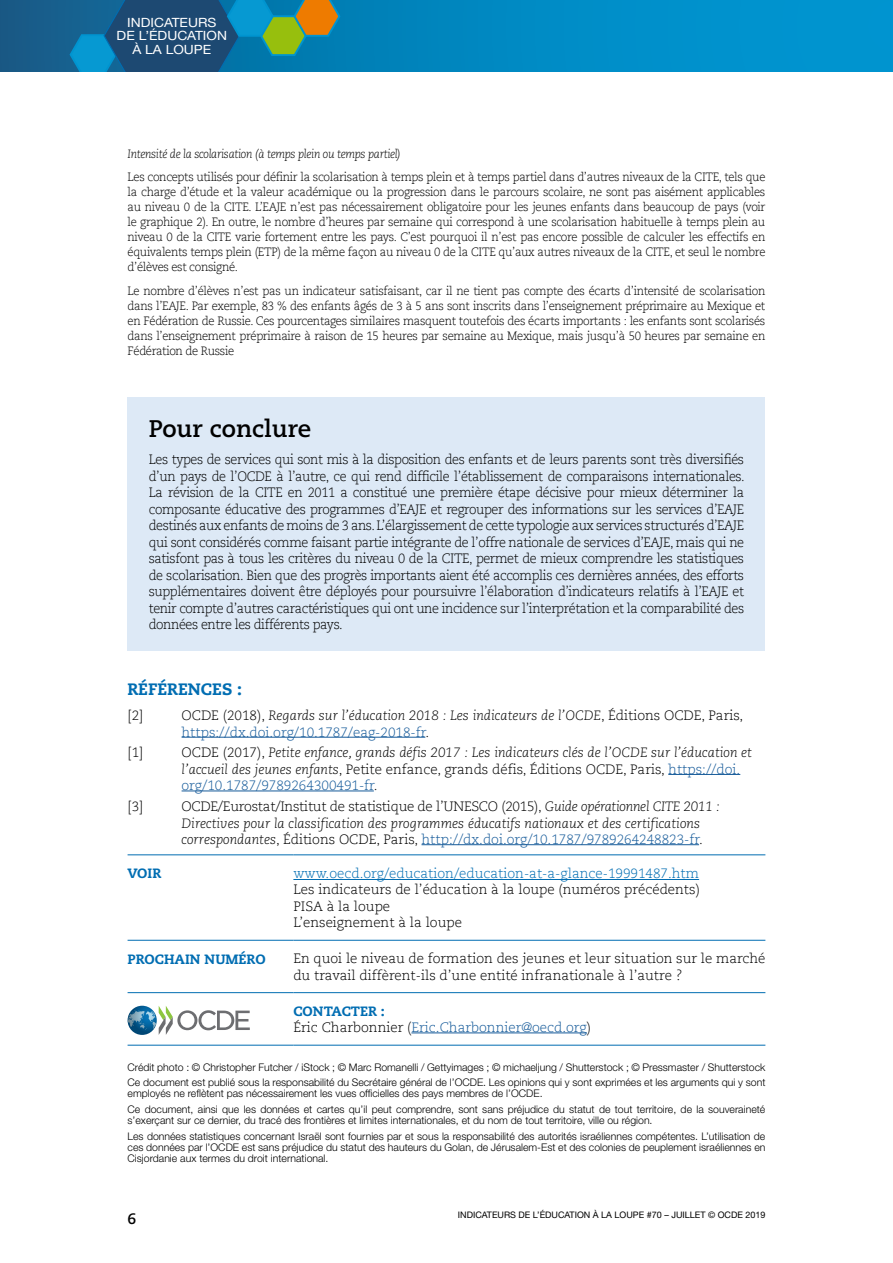
<style>
.page{position:relative;width:893px;height:1263px;background:#fff}
.page>*{position:absolute;margin:0;border:0;box-sizing:border-box;transform-origin:0 0}
.t1{font:700 24px "Caecilia";color:#000}
.t2{font:800 16.5px "Caecilia";color:#006db2}
.t3{font:700 15px "Caecilia";color:#000}
.t4{font:300 13.5px/16.5px "Caecilia LT";color:#000;text-align:justify;scale:.95 1}
.t5{font:300 13.5px/16.5px "Caecilia LT";color:#000}
.t6{font:italic 300 13.5px "Caecilia";color:#000}
.t7{font:300 13.5px "Caecilia LT";color:#165b9a}
.t8{font:300 13.5px "Caecilia LT";letter-spacing:-.02em;color:#000}
.t9{font:300 13.5px "Caecilia LT";color:#006db2}
.t10{font:800 13.5px "Caecilia";color:#006db2}
.t11{font:12.75px/13.5px "Helvetica Neue LT Std";color:#fff;text-align:center;scale:1.08 1}
.t12{font:300 12px/15px "Caecilia LT";letter-spacing:-.03em;color:#000;text-align:justify;scale:.95 1}
.t13{font:italic 300 12px "Caecilia";letter-spacing:-.03em;color:#000;scale:.95 1}
.t14{font:300 10.5px/15.5px "Helvetica Neue LT Std";color:#000}
.t15{font:9px "Helvetica Neue LT Std";color:#000}
.s1{font-family:"Caecilia LT";font-style:normal}
.s2{color:#000}
.s3{font-family:"Caecilia";font-style:italic}
.s4{color:#165b9a}
.s5{font-family:"Caecilia";font-style:italic;color:#000}
</style>
<div class="page">
<svg style="left:0;top:0;width:893px;height:72px;background:#0287bf"></svg>
<svg style="left:68px;top:0;width:274px;height:72px;background:#256b84"></svg>
<hr style="left:182px;top:737px;width:243px;height:1px;background:#165b9a">
<hr style="left:668px;top:774px;width:72px;height:1px;background:#165b9a">
<hr style="left:182px;top:791px;width:192px;height:1px;background:#165b9a">
<hr style="left:421px;top:844px;width:278px;height:1px;background:#165b9a">
<hr style="left:128px;top:854px;width:165px;height:1px;background:#006db2">
<hr style="left:293px;top:854px;width:472px;height:1px;background:#006db2">
<hr style="left:128px;top:940px;width:165px;height:1px;background:#006db2">
<hr style="left:293px;top:940px;width:472px;height:1px;background:#006db2">
<hr style="left:128px;top:992px;width:165px;height:1px;background:#006db2">
<hr style="left:293px;top:992px;width:472px;height:1px;background:#006db2">
<hr style="left:128px;top:1045px;width:165px;height:1px;background:#006db2">
<hr style="left:293px;top:1045px;width:472px;height:1px;background:#006db2">
<hr style="left:293px;top:879px;width:406px;height:1px;background:#006db2">
<hr style="left:411px;top:1033px;width:176px;height:1px;background:#165b9a">
<svg style="left:128px;top:1006px;width:29px;height:29px"></svg>
<svg style="left:159px;top:1006px;width:91px;height:29px"></svg>
<div style="left:128px;top:397px;width:637px;height:253px;background:#dde9f6"></div>
<p class="t11" style="left:117px;top:15px;width:104px">INDICATEURS<br>DE L’ÉDUCATION<br>À LA LOUPE</p>
<p class="t13" style="left:128px;top:147px;width:290px">Intensité de la scolarisation (à temps plein ou temps partiel)</p>
<p class="t12" style="left:128px;top:170px;width:673px">Les concepts utilisés pour définir la scolarisation à temps plein et à temps partiel dans d’autres niveaux de la CITE, tels que la charge d’étude et la valeur académique ou la progression dans le parcours scolaire, ne sont pas aisément applicables au niveau 0 de la CITE. L’EAJE n’est pas nécessairement obligatoire pour les jeunes enfants dans beaucoup de pays (voir le graphique 2). En outre, le nombre d’heures par semaine qui correspond à une scolarisation habituelle à temps plein au niveau 0 de la CITE varie fortement entre les pays. C’est pourquoi il n’est pas encore possible de calculer les effectifs en équivalents temps plein (ETP) de la même façon au niveau 0 de la CITE qu’aux autres niveaux de la CITE, et seul le nombre d’élèves est consigné.</p>
<p class="t12" style="left:128px;top:283px;width:673px">Le nombre d’élèves n’est pas un indicateur satisfaisant, car il ne tient pas compte des écarts d’intensité de scolarisation dans l’EAJE. Par exemple, 83 % des enfants âgés de 3 à 5 ans sont inscrits dans l’enseignement préprimaire au Mexique et en Fédération de Russie. Ces pourcentages similaires masquent toutefois des écarts importants : les enfants sont scolarisés dans l’enseignement préprimaire à raison de 15 heures par semaine au Mexique, mais jusqu’à 50 heures par semaine en Fédération de Russie</p>
<h1 class="t1" style="left:149px;top:414px;width:164px">Pour conclure</h1>
<p class="t4" style="left:149px;top:452px;width:629px">Les types de services qui sont mis à la disposition des enfants et de leurs parents sont très diversifiés d’un pays de l’OCDE à l’autre, ce qui rend difficile l’établissement de comparaisons internationales.<br>La révision de la CITE en 2011 a constitué une première étape décisive pour mieux déterminer la composante éducative des programmes d’EAJE et regrouper des informations sur les services d’EAJE destinés aux enfants de moins de 3 ans. L’élargissement de cette typologie aux services structurés d’EAJE qui sont considérés comme faisant partie intégrante de l’offre nationale de services d’EAJE, mais qui ne satisfont pas à tous les critères du niveau 0 de la CITE, permet de mieux comprendre les statistiques de scolarisation. Bien que des progrès importants aient été accomplis ces dernières années, des efforts supplémentaires doivent être déployés pour poursuivre l’élaboration d’indicateurs relatifs à l’EAJE et tenir compte d’autres caractéristiques qui ont une incidence sur l’interprétation et la comparabilité des données entre les différents pays.</p>
<h2 class="t2" style="left:128px;top:679px;width:116px">RÉFÉRENCES :</h2>
<p class="t5" style="left:128px;top:707px;width:18px">[2]</p>
<p class="t6" style="left:182px;top:708px;width:563px"><span class="s1">OCDE (2018),</span> Regards sur l’éducation 2018 : Les indicateurs de l’OCDE<span class="s1">, Éditions OCDE, Paris,</span></p>
<p class="t7" style="left:182px;top:724px;width:249px">https://dx.doi.org/10.1787/eag-2018-fr<span class="s2">.</span></p>
<p class="t5" style="left:128px;top:745px;width:18px">[1]</p>
<p class="t6" style="left:182px;top:745px;width:572px"><span class="s1">OCDE (2017),</span> Petite enfance, grands défis 2017 : Les indicateurs clés de l’OCDE sur l’éducation et</p>
<p class="t5" style="left:182px;top:761px;width:560px"><span class="s3">l’accueil des jeunes enfants</span>, Petite enfance, grands défis, Éditions OCDE, Paris, <span class="s4">https://doi. org/10.1787/9789264300491-fr</span>.</p>
<p class="t5" style="left:128px;top:798px;width:18px">[3]</p>
<p class="t8" style="left:182px;top:799px;width:540px">OCDE/Eurostat/Institut de statistique de l’UNESCO (2015), <span class="s3">Guide opérationnel CITE 2011 :</span></p>
<p class="t6" style="left:182px;top:815px;width:520px">Directives pour la classification des programmes éducatifs nationaux et des certifications</p>
<p class="t7" style="left:182px;top:832px;width:523px"><span class="s5">correspondantes</span><span class="s2">, Éditions OCDE, Paris,</span> http://dx.doi.org/10.1787/9789264248823-fr<span class="s2">.</span></p>
<p class="t10" style="left:128px;top:865px;width:35px">VOIR</p>
<p class="t9" style="left:293px;top:866px;width:407px">www.oecd.org/education/education-at-a-glance-19991487.htm</p>
<p class="t5" style="left:293px;top:882px;width:408px">Les indicateurs de l’éducation à la loupe (numéros précédents)<br>PISA à la loupe<br>L’enseignement à la loupe</p>
<p class="t10" style="left:128px;top:950px;width:140px">PROCHAIN NUMÉRO</p>
<p class="t5" style="left:293px;top:951px;width:473px">En quoi le niveau de formation des jeunes et leur situation sur le marché du travail diffèrent-ils d’une entité infranationale à l’autre ?</p>
<p class="t10" style="left:293px;top:1003px;width:93px">CONTACTER :</p>
<p class="t7" style="left:293px;top:1020px;width:299px"><span class="s2">Éric Charbonnier (</span>Eric.Charbonnier@oecd.org<span class="s2">)</span></p>
<p class="t14" style="left:128px;top:1059px;width:639px">Crédit photo : © Christopher Futcher / iStock ; © Marc Romanelli / Gettyimages ; © michaeljung / Shutterstock ; © Pressmaster / Shutterstock<br>Ce document est publié sous la responsabilité du Secrétaire général de l’OCDE. Les opinions qui y sont exprimées et les arguments qui y sont</p>
<p class="t14" style="left:128px;top:1085px;width:639px">employés ne reflètent pas nécessairement les vues officielles des pays membres de l’OCDE.<br>Ce document, ainsi que les données et cartes qu’il peut comprendre, sont sans préjudice du statut de tout territoire, de la souveraineté</p>
<p class="t14" style="left:128px;top:1112px;width:639px">s’exerçant sur ce dernier, du tracé des frontières et limites internationales, et du nom de tout territoire, ville ou région.<br>Les données statistiques concernant Israël sont fournies par et sous la responsabilité des autorités israéliennes compétentes. L’utilisation de</p>
<p class="t14" style="left:128px;top:1141px;width:639px;line-height:11.2px">ces données par l’OCDE est sans préjudice du statut des hauteurs du Golan, de Jérusalem-Est et des colonies de peuplement israéliennes en<br>Cisjordanie aux termes du droit international.</p>
<p class="t3" style="left:128px;top:1209px;width:10px">6</p>
<p class="t15" style="left:458px;top:1210px;width:309px">INDICATEURS DE L’ÉDUCATION À LA LOUPE #70 – JUILLET © OCDE 2019</p>
</div>
